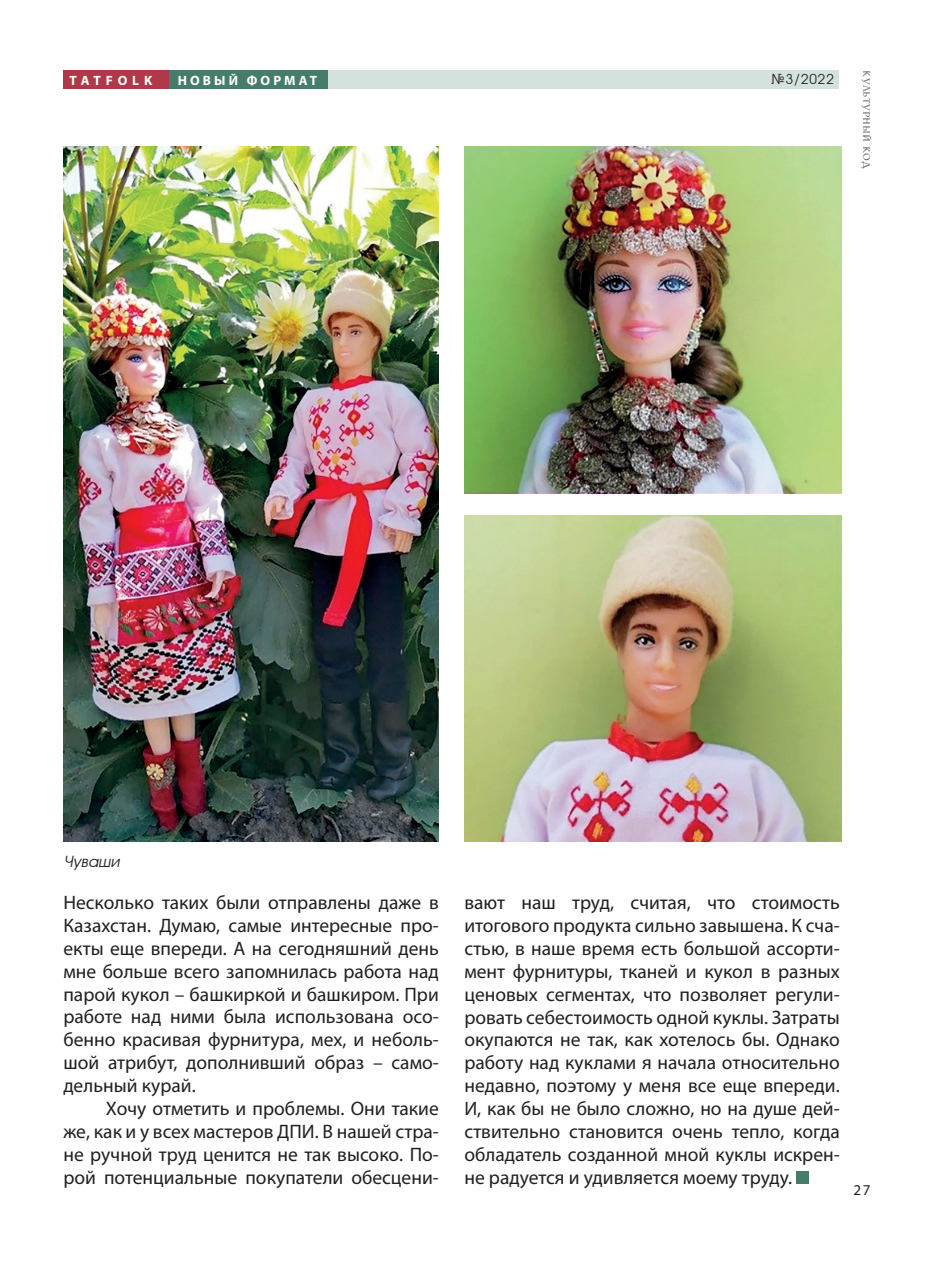
<style>
.page{position:relative;width:936px;height:1263px;background:#fff}
.page>*{position:absolute;margin:0;border:0;box-sizing:border-box;transform-origin:0 0}
.t1{font:19.5px/23px "TT Myriad Pro";color:#231f20;text-align:justify}
.t2{font:italic 15px "Gothic Eurasian";color:#231f20}
.t3{font:15px "TT Myriad Pro";color:#231f20}
.t4{font:700 13.5px "TT Myriad Pro";letter-spacing:.23em;color:#fff}
.t5{font:700 13.5px "TT Myriad Pro";letter-spacing:.36em;color:#fff}
.t6{font:13.5px "Gothic Eurasian";color:#231f20}
.t7{font:9px "TT Lidia";letter-spacing:.03em;color:#231f20}
</style>
<div class="page">
<div style="left:163px;top:70px;width:643px;height:19px;background:#457c6b"></div>
<div style="left:63px;top:70px;width:105px;height:19px;background:#af3948"></div>
<div style="left:328px;top:70px;width:511px;height:19px;background:#d4e2dd"></div>
<img style="left:64px;top:147px;width:375px;height:695px">
<div style="left:796px;top:1171px;width:12px;height:13px;background:#457c6b"></div>
<img style="left:464px;top:516px;width:377px;height:326px">
<img style="left:464px;top:147px;width:377px;height:346px">
<p class="t5" style="left:70px;top:71px;width:84px">TATFOLK</p>
<p class="t4" style="left:178px;top:71px;width:141px">НОВЫЙ ФОРМАТ</p>
<p class="t6" style="left:771px;top:71px;width:64px">№3/2022</p>
<p class="t7" style="left:871px;top:70px;width:100px;rotate:90deg">КУЛЬТУРНЫЙ КОД</p>
<p class="t2" style="left:63px;top:852px;width:61px">Чуваши</p>
<p class="t1" style="left:63px;top:890px;width:377px">Несколько таких были отправлены даже в Казахстан. Думаю, самые интересные про&shy;екты еще впереди. А на сегодняшний день мне больше всего запомнилась работа над парой кукол – башкиркой и башкиром. При работе над ними была использована осо&shy;бенно красивая фурнитура, мех, и неболь&shy;шой атрибут, дополнивший образ – само&shy;дельный курай.</p>
<p class="t1" style="left:63px;top:1097px;width:377px;text-indent:43px">Хочу отметить и проблемы. Они такие же, как и у всех мастеров ДПИ. В нашей стра&shy;не ручной труд ценится не так высоко. По&shy;рой потенциальные покупатели обесцени-</p>
<p class="t1" style="left:464px;top:890px;width:377px">вают наш труд, считая, что стоимость итогового продукта сильно завышена. К сча&shy;стью, в наше время есть большой ассорти&shy;мент фурнитуры, тканей и кукол в разных ценовых сегментах, что позволяет регули&shy;ровать себестоимость одной куклы. Затраты окупаются не так, как хотелось бы. Однако работу над куклами я начала относительно недавно, поэтому у меня все еще впереди.<br>И, как бы не было сложно, но на душе дей&shy;ствительно становится очень тепло, когда обладатель созданной мной куклы искрен&shy;не радуется и удивляется моему труду.</p>
<p class="t3" style="left:853px;top:1181px;width:18px">27</p>
</div>
